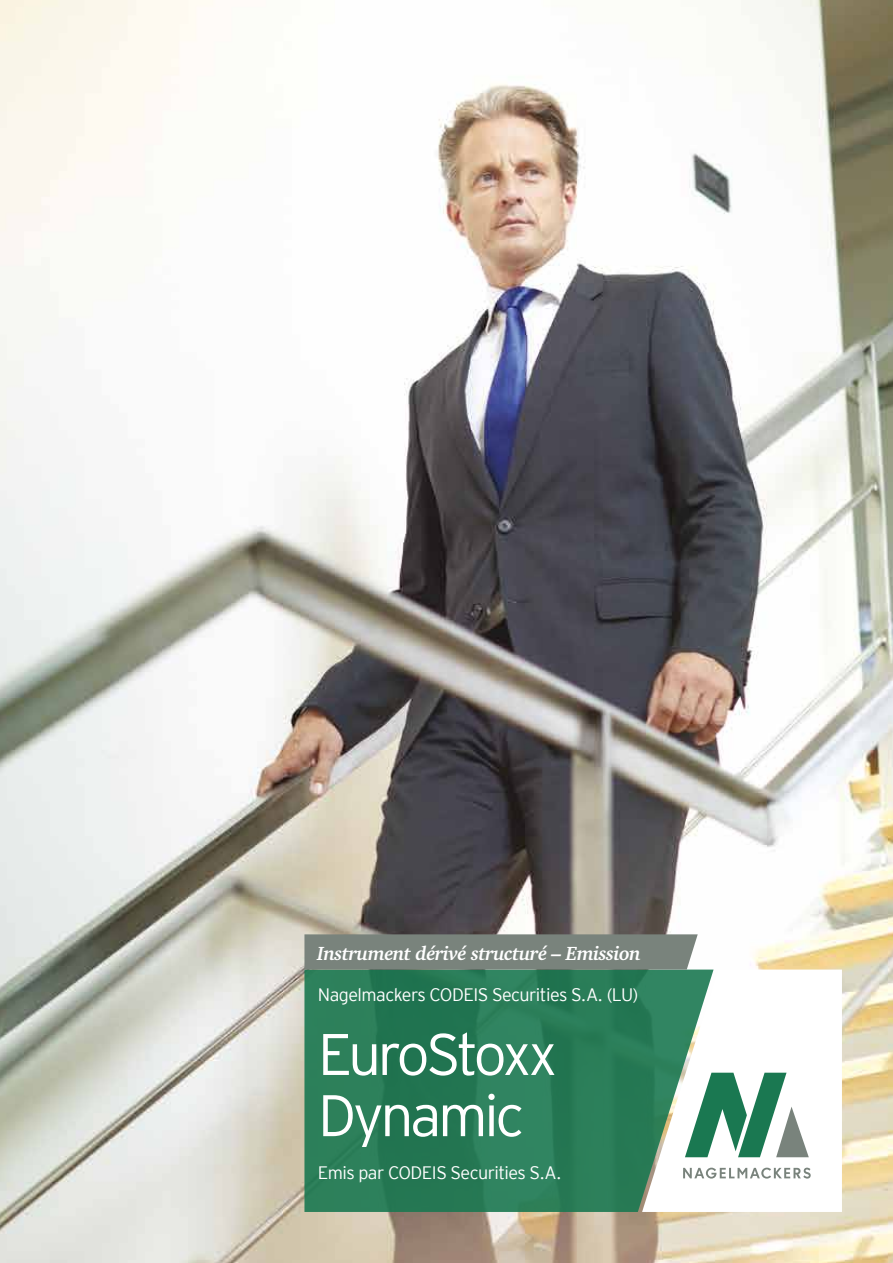
<style>
.page{position:relative;width:893px;height:1263px;background:#fff}
.page>*{position:absolute;margin:0;border:0;box-sizing:border-box;transform-origin:0 0}
.t1{font:58.5px/61.2px "Interstate Mono Lgt";letter-spacing:-.06em;color:#fff}
.t2{font:italic 700 19.5px "Charter IT Cby BT";letter-spacing:-.03em;color:#fff}
.t3{font:18px "Interstate Mono Lgt";letter-spacing:-.03em;color:#fff}
</style>
<div class="page">
<img style="left:0;top:0;width:893px;height:1263px">
<svg style="left:304px;top:969px;width:338px;height:243px;background:#297b57"></svg>
<div style="left:304px;top:934px;width:394px;height:35px;background:#79837c"></div>
<svg style="left:642px;top:969px;width:200px;height:243px"></svg>
<svg style="left:685px;top:1073px;width:124px;height:84px"></svg>
<svg style="left:683px;top:1168px;width:128px;height:10px"></svg>
<p class="t2" style="left:317px;top:941px;width:325px">Instrument dérivé structuré – Emission</p>
<p class="t3" style="left:318px;top:984px;width:322px">Nagelmackers CODEIS Securities S.A. (LU)</p>
<h1 class="t1" style="left:318px;top:1023px;width:241px">EuroStoxx<br>Dynamic</h1>
<p class="t3" style="left:318px;top:1163px;width:245px">Emis par CODEIS Securities S.A.</p>
</div>
